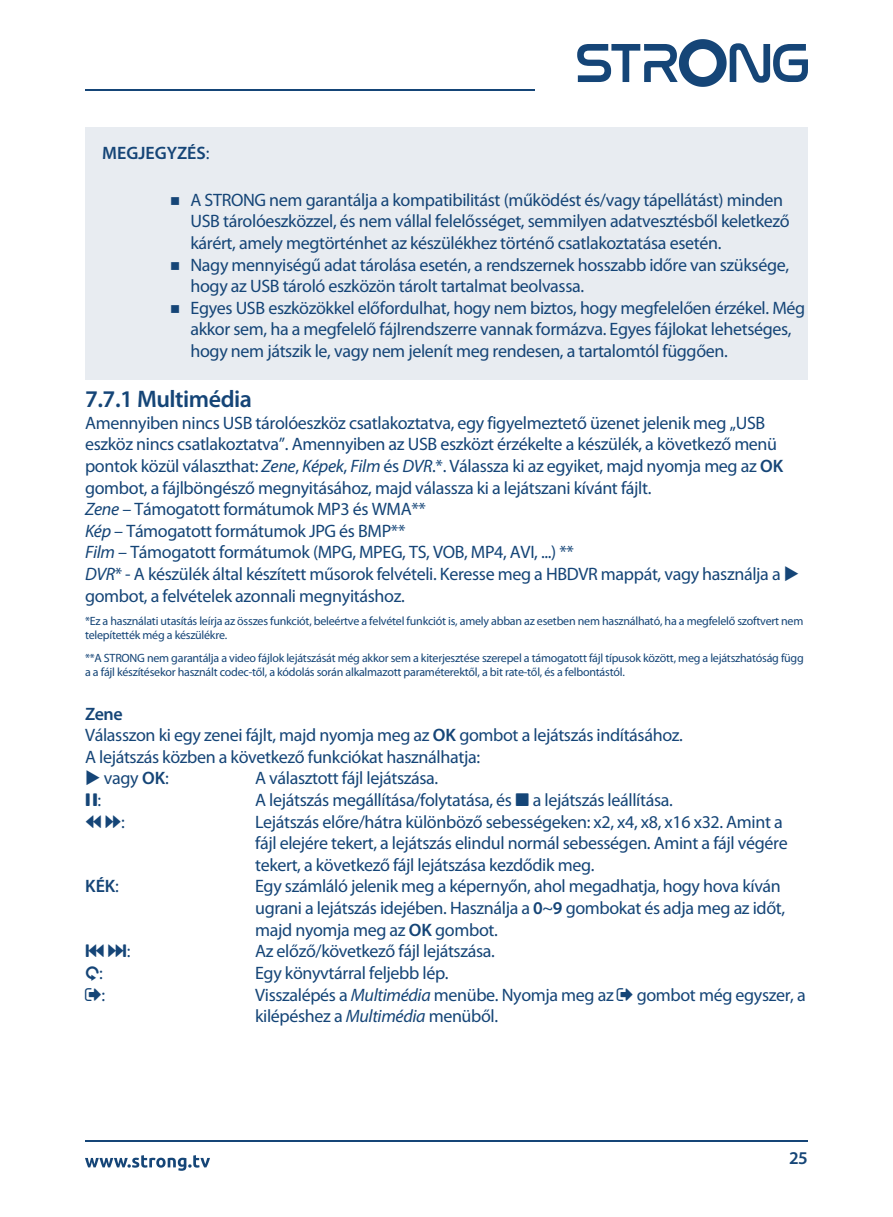
<style>
.page{position:relative;width:893px;height:1217px;background:#fff}
.page>*{position:absolute;margin:0;border:0;box-sizing:border-box;transform-origin:0 0}
.t1{font:600 24px "Myriad Pro";letter-spacing:-.02em;color:#154577}
.t2{font:18px/21.6px "Myriad Pro";letter-spacing:-.02em;color:#154577}
.t3{font:600 18px "Myriad Pro";color:#154577}
.t4{font:18px "Guifxv 2 Transports";color:#154577}
.t5{font:12px/14.4px "Myriad Pro";letter-spacing:-.02em;color:#154577}
.s1{font-weight:400}
.s2{font-style:italic}
.s3{font-weight:600}
.s4{font-family:"Myriad Pro"}
.s5{font-family:"Guifxv 2 Transports"}
</style>
<div class="page">
<svg style="left:577px;top:39px;width:231px;height:48px"></svg>
<hr style="left:85px;top:90px;width:450px;height:1px;background:#154577">
<hr style="left:86px;top:1139px;width:722px;height:1px;background:#154577">
<svg style="left:85px;top:1155px;width:125px;height:15px"></svg>
<div style="left:85px;top:128px;width:723px;height:252px;background:#e8ecf1"></div>
<p class="t3" style="left:102px;top:141px;width:109px">MEGJEGYZÉS<span class="s1">:</span></p>
<p class="t2" style="left:190px;top:189px;width:601px;text-indent:-20px">■ A STRONG nem garantálja a kompatibilitást (működést és/vagy tápellátást) minden<br>USB tárolóeszközzel, és nem vállal felelősséget, semmilyen adatvesztésből keletkező kárért, amely megtörténhet az készülékhez történő csatlakoztatása esetén.</p>
<p class="t2" style="left:190px;top:254px;width:600px;text-indent:-20px">■ Nagy mennyiségű adat tárolása esetén, a rendszernek hosszabb időre van szüksége, hogy az USB tároló eszközön tárolt tartalmat beolvassa.</p>
<p class="t2" style="left:190px;top:297px;width:616px;text-indent:-20px">■ Egyes USB eszközökkel előfordulhat, hogy nem biztos, hogy megfelelően érzékel. Még akkor sem, ha a megfelelő fájlrendszerre vannak formázva. Egyes fájlokat lehetséges, hogy nem játszik le, vagy nem jelenít meg rendesen, a tartalomtól függően.</p>
<h1 class="t1" style="left:85px;top:383px;width:168px">7.7.1 Multimédia</h1>
<p class="t2" style="left:85px;top:412px;width:716px">Amennyiben nincs USB tárolóeszköz csatlakoztatva, egy figyelmeztető üzenet jelenik meg „USB eszköz nincs csatlakoztatva”. Amennyiben az USB eszközt érzékelte a készülék, a következő menü pontok közül választhat: <span class="s2">Zene</span>, <span class="s2">Képek</span>, <span class="s2">Film</span> és <span class="s2">DVR</span>.*. Válassza ki az egyiket, majd nyomja meg az <span class="s3">OK </span>gombot, a fájlböngésző megnyitásához, majd válassza ki a lejátszani kívánt fájlt.<br><span class="s2">Zene</span> – Támogatott formátumok MP3 és WMA**<br><span class="s2">Kép</span> – Támogatott formátumok JPG és BMP**<br><span class="s2">Film</span> – Támogatott formátumok (MPG, MPEG, TS, VOB, MP4, AVI, ...) **<br><span class="s2">DVR</span>* - A készülék által készített műsorok felvételi. Keresse meg a HBDVR mappát, vagy használja a ◆ gombot, a felvételek azonnali megnyitáshoz.</p>
<p class="t5" style="left:85px;top:613px;width:720px">*Ez a használati utasítás leírja az összes funkciót, beleértve a felvétel funkciót is, amely abban az esetben nem használható, ha a megfelelő szoftvert nem telepítették még a készülékre.</p>
<p class="t5" style="left:85px;top:650px;width:720px">**A STRONG nem garantálja a video fájlok lejátszását még akkor sem a kiterjesztése szerepel a támogatott fájl típusok között, meg a lejátszhatóság függ a a fájl készítésekor használt codec-től, a kódolás során alkalmazott paraméterektől, a bit rate-től, és a felbontástól.</p>
<p class="t2" style="left:85px;top:703px;width:599px"><span class="s3">Zene<br></span>Válasszon ki egy zenei fájlt, majd nyomja meg az <span class="s3">OK</span> gombot a lejátszás indításához.<br>A lejátszás közben a következő funkciókat használhatja:</p>
<p class="t2" style="left:85px;top:767px;width:85px">◆ vagy <span class="s3">OK</span>:</p>
<p class="t2" style="left:255px;top:767px;width:185px">A választott fájl lejátszása.</p>
<p class="t4" style="left:85px;top:791px;width:18px">2<span class="s4">:</span></p>
<p class="t2" style="left:255px;top:789px;width:419px">A lejátszás megállítása/folytatása, és <span class="s5">3</span> a lejátszás leállítása.</p>
<p class="t4" style="left:85px;top:813px;width:41px">56<span class="s4">:</span></p>
<p class="t2" style="left:255px;top:811px;width:534px">Lejátszás előre/hátra különböző sebességeken: x2, x4, x8, x16 x32. Amint a fájl elejére tekert, a lejátszás elindul normál sebességen. Amint a fájl végére tekert, a következő fájl lejátszása kezdődik meg.</p>
<p class="t3" style="left:85px;top:874px;width:35px">KÉK<span class="s1">:</span></p>
<p class="t2" style="left:255px;top:875px;width:532px">Egy számláló jelenik meg a képernyőn, ahol megadhatja, hogy hova kíván ugrani a lejátszás idejében. Használja a <span class="s3">0</span>~<span class="s3">9</span> gombokat és adja meg az időt, majd nyomja meg az <span class="s3">OK</span> gombot.</p>
<p class="t4" style="left:85px;top:942px;width:47px">78<span class="s4">:</span></p>
<p class="t2" style="left:255px;top:940px;width:241px">Az előző/következő fájl lejátszása.</p>
<p class="t4" style="left:85px;top:964px;width:19px">9<span class="s4">:</span></p>
<p class="t2" style="left:255px;top:962px;width:195px">Egy könyvtárral feljebb lép.</p>
<p class="t2" style="left:101px;top:983px;width:5px">:</p>
<p class="t2" style="left:255px;top:983px;width:360px">Visszalépés a <span class="s2">Multimédia</span> menübe. Nyomja meg az</p>
<p class="t2" style="left:637px;top:983px;width:171px">gombot még egyszer, a</p>
<p class="t2" style="left:255px;top:1005px;width:245px">kilépéshez a <span class="s2">Multimédia</span> menüből.</p>
<p class="t3" style="left:789px;top:1146px;width:20px">25</p>
</div>
